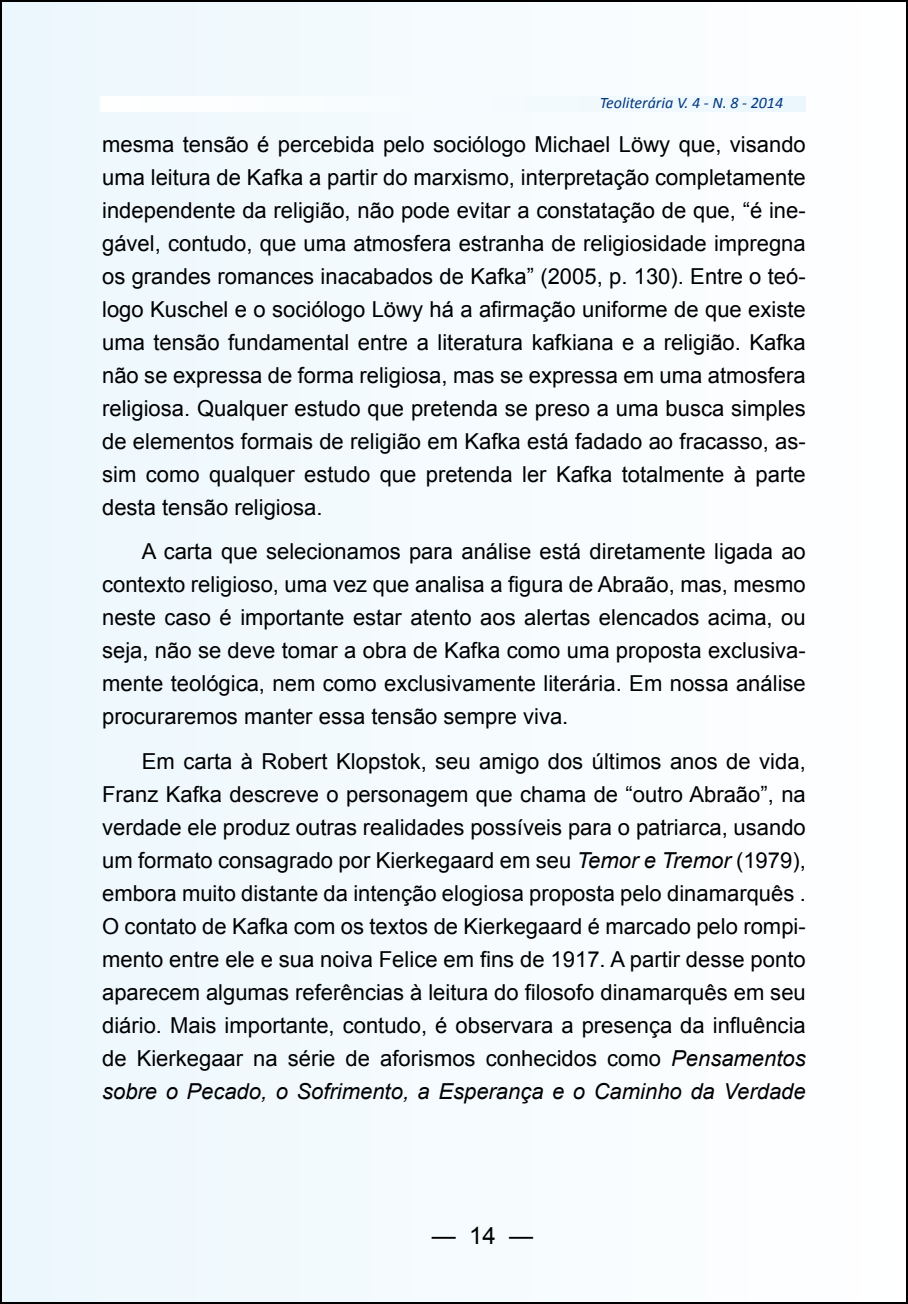
<style>
.page{position:relative;width:908px;height:1304px;background:#fff}
.page>*{position:absolute;margin:0;border:0;box-sizing:border-box;transform-origin:0 0}
.t1{font:24px "Arial";color:#000}
.t2{font:22px/33px "Arial";color:#000;text-align:justify}
.t3{font:italic 16px "Calibri";color:#003882}
.s1{font-style:italic}
</style>
<div class="page">
<div style="left:1px;top:1px;width:905px;height:1302px;background:#f5fbfe"></div>
<p class="t3" style="left:599px;top:93px;width:185px">Teoliterária V. 4 - N. 8 - 2014</p>
<p class="t2" style="left:102px;top:128px;width:704px">mesma tensão é percebida pelo sociólogo Michael Löwy que, visando uma leitura de Kafka a partir do marxismo, interpretação completamente independente da religião, não pode evitar a constatação de que, “é ine&shy;gável, contudo, que uma atmosfera estranha de religiosidade impregna os grandes romances inacabados de Kafka” (2005, p. 130). Entre o teó&shy;logo Kuschel e o sociólogo Löwy há a afirmação uniforme de que existe uma tensão fundamental entre a literatura kafkiana e a religião. Kafka não se expressa de forma religiosa, mas se expressa em uma atmosfera religiosa. Qualquer estudo que pretenda se preso a uma busca simples de elementos formais de religião em Kafka está fadado ao fracasso, as&shy;sim como qualquer estudo que pretenda ler Kafka totalmente à parte desta tensão religiosa.</p>
<p class="t2" style="left:102px;top:535px;width:704px;text-indent:40px">A carta que selecionamos para análise está diretamente ligada ao contexto religioso, uma vez que analisa a figura de Abraão, mas, mesmo neste caso é importante estar atento aos alertas elencados acima, ou seja, não se deve tomar a obra de Kafka como uma proposta exclusiva&shy;mente teológica, nem como exclusivamente literária. Em nossa análise procuraremos manter essa tensão sempre viva.</p>
<p class="t2" style="left:102px;top:745px;width:705px;text-indent:40px">Em carta à Robert Klopstok, seu amigo dos últimos anos de vida, Franz Kafka descreve o personagem que chama de “outro Abraão”, na verdade ele produz outras realidades possíveis para o patriarca, usando um formato consagrado por Kierkegaard em seu <span class="s1">Temor e Tremor</span> (1979), embora muito distante da intenção elogiosa proposta pelo dinamarquês .<br>O contato de Kafka com os textos de Kierkegaard é marcado pelo rompi&shy;mento entre ele e sua noiva Felice em fins de 1917. A partir desse ponto aparecem algumas referências à leitura do filosofo dinamarquês em seu diário. Mais importante, contudo, é observara a presença da influência de Kierkegaar na série de aforismos conhecidos como <span class="s1">Pensamentos sobre o Pecado, o Sofrimento, a Esperança e o Caminho da Verdade</span></p>
<p class="t1" style="left:431px;top:1219px;width:103px">— 14 —</p>
</div>
